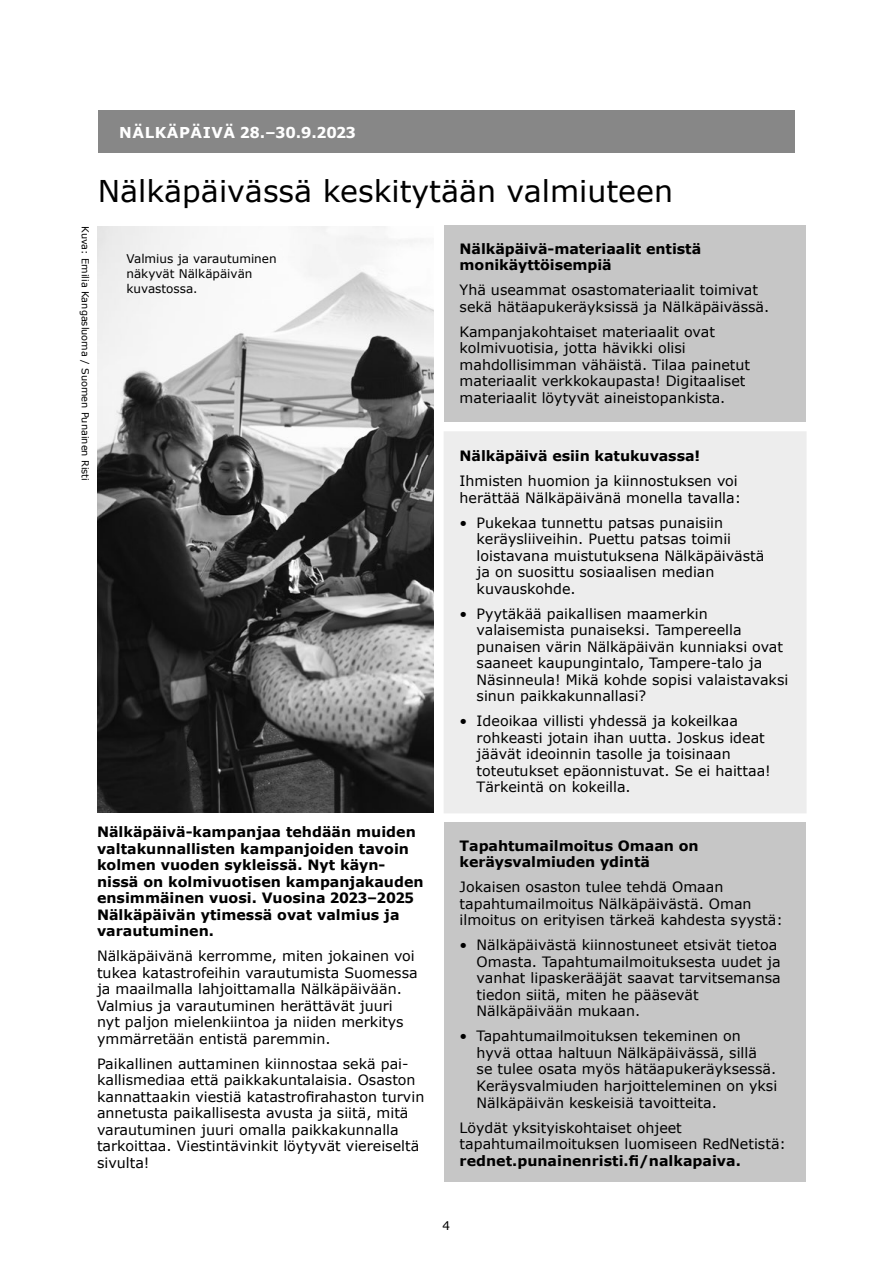
<style>
.page{position:relative;width:893px;height:1263px;background:#fff}
.page>*{position:absolute;margin:0;border:0;box-sizing:border-box;transform-origin:0 0}
.t1{font:30px "Verdana";color:#000}
.t2{font:700 15px "Verdana";letter-spacing:.035em;color:#fff}
.t3{font:14.25px/16.5px "Verdana";color:#000}
.t4{font:700 14.25px/16.5px "Verdana";color:#000}
.t5{font:12px/15px "Verdana";color:#000}
.t6{font:9.75px "Verdana";color:#000}
</style>
<div class="page">
<div style="left:444px;top:225px;width:362px;height:197px;background:#c6c6c6"></div>
<div style="left:444px;top:431px;width:362px;height:382px;background:#ededed"></div>
<div style="left:444px;top:822px;width:362px;height:360px;background:#c6c6c6"></div>
<div style="left:98px;top:111px;width:696px;height:42px;background:#878787"></div>
<img style="left:98px;top:226px;width:336px;height:587px">
<p class="t2" style="left:119px;top:122px;width:238px">NÄLKÄPÄIVÄ 28.–30.9.2023</p>
<p class="t6" style="left:92px;top:226px;width:256px;rotate:90deg">Kuva: Emilia Kangasluoma / Suomen Punainen Risti</p>
<h1 class="t1" style="left:98px;top:170px;width:577px">Nälkäpäivässä keskitytään valmiuteen</h1>
<p class="t5" style="left:126px;top:251px;width:152px">Valmius ja varautuminen näkyvät Nälkäpäivän kuvastossa.</p>
<p class="t4" style="left:460px;top:240px;width:243px">Nälkäpäivä-materiaalit entistä monikäyttöisempiä</p>
<p class="t3" style="left:460px;top:282px;width:311px">Yhä useammat osastomateriaalit toimivat sekä hätäapukeräyksissä ja Nälkäpäivässä.</p>
<p class="t3" style="left:460px;top:323px;width:292px">Kampanjakohtaiset materiaalit ovat kolmivuotisia, jotta hävikki olisi mahdollisimman vähäistä. Tilaa painetut materiaalit verkkokaupasta! Digitaaliset materiaalit löytyvät aineistopankista.</p>
<p class="t4" style="left:460px;top:448px;width:242px">Nälkäpäivä esiin katukuvassa!</p>
<p class="t3" style="left:460px;top:473px;width:283px">Ihmisten huomion ja kiinnostuksen voi herättää Nälkäpäivänä monella tavalla:</p>
<p class="t3" style="left:477px;top:514px;width:289px;text-indent:-17px">• Pukekaa tunnettu patsas punaisiin keräysliiveihin. Puettu patsas toimii loistavana muistutuksena Nälkäpäivästä ja on suosittu sosiaalisen median kuvauskohde.</p>
<p class="t3" style="left:477px;top:605px;width:313px;text-indent:-17px">• Pyytäkää paikallisen maamerkin valaisemista punaiseksi. Tampereella punaisen värin Nälkäpäivän kunniaksi ovat saaneet kaupungintalo, Tampere-talo ja Näsinneula! Mikä kohde sopisi valaistavaksi sinun paikkakunnallasi?</p>
<p class="t3" style="left:477px;top:713px;width:296px;text-indent:-17px">• Ideoikaa villisti yhdessä ja kokeilkaa rohkeasti jotain ihan uutta. Joskus ideat jäävät ideoinnin tasolle ja toisinaan toteutukset epäonnistuvat. Se ei haittaa!<br>Tärkeintä on kokeilla.</p>
<p class="t4" style="left:97px;top:823px;width:328px">Nälkäpäivä-kampanjaa tehdään muiden valtakunnallisten kampanjoiden tavoin kolmen vuoden sykleissä. Nyt käyn&shy;nissä on kolmivuotisen kampanjakauden ensimmäinen vuosi. Vuosina 2023–2025<br>Nälkäpäivän ytimessä ovat valmius ja varautuminen.</p>
<p class="t3" style="left:97px;top:948px;width:322px">Nälkäpäivänä kerromme, miten jokainen voi tukea katastrofeihin varautumista Suomessa ja maailmalla lahjoittamalla Nälkäpäivään.<br>Valmius ja varautuminen herättävät juuri nyt paljon mielenkiintoa ja niiden merkitys ymmärretään entistä paremmin.</p>
<p class="t3" style="left:97px;top:1055px;width:329px">Paikallinen auttaminen kiinnostaa sekä pai&shy;kallismediaa että paikkakuntalaisia. Osaston kannattaakin viestiä katastrofirahaston turvin annetusta paikallisesta avusta ja siitä, mitä varautuminen juuri omalla paikkakunnalla tarkoittaa. Viestintävinkit löytyvät viereiseltä sivulta!</p>
<p class="t4" style="left:460px;top:837px;width:240px">Tapahtumailmoitus Omaan on keräysvalmiuden ydintä</p>
<p class="t3" style="left:460px;top:879px;width:325px">Jokaisen osaston tulee tehdä Omaan tapahtumailmoitus Nälkäpäivästä. Oman ilmoitus on erityisen tärkeä kahdesta syystä:</p>
<p class="t3" style="left:477px;top:937px;width:306px;text-indent:-17px">• Nälkäpäivästä kiinnostuneet etsivät tietoa Omasta. Tapahtumailmoituksesta uudet ja vanhat lipaskerääjät saavat tarvitsemansa tiedon siitä, miten he pääsevät Nälkäpäivään mukaan.</p>
<p class="t3" style="left:477px;top:1028px;width:302px;text-indent:-17px">• Tapahtumailmoituksen tekeminen on hyvä ottaa haltuun Nälkäpäivässä, sillä<br>se tulee osata myös hätäapukeräyksessä.<br>Keräysvalmiuden harjoitteleminen on yksi Nälkäpäivän keskeisiä tavoitteita.</p>
<p class="t3" style="left:460px;top:1119px;width:328px">Löydät yksityiskohtaiset ohjeet tapahtumailmoituksen luomiseen RedNetistä:</p>
<p class="t4" style="left:460px;top:1152px;width:283px">rednet.punainenristi.fi/nalkapaiva.</p>
<p class="t5" style="left:442px;top:1218px;width:9px">4</p>
</div>
